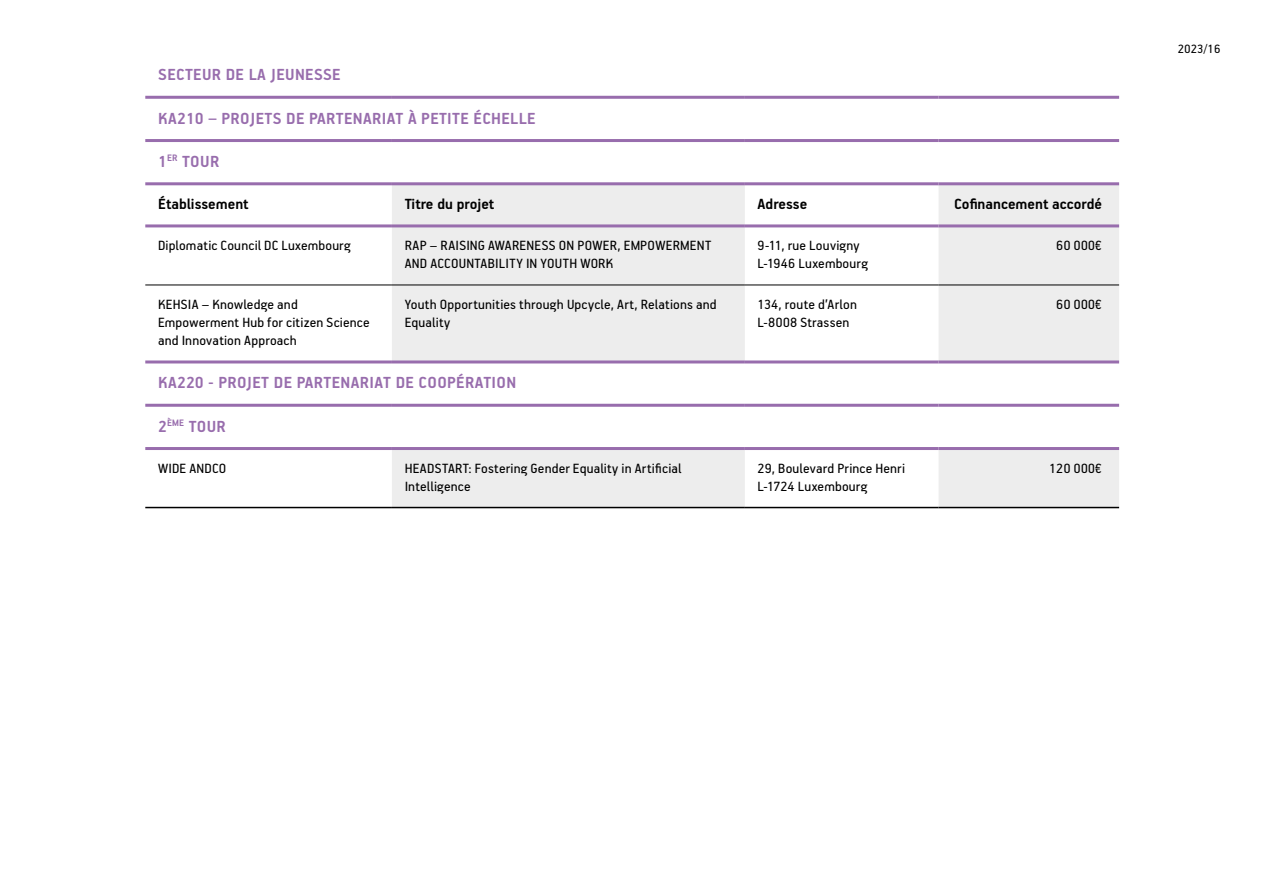
<style>
.page{position:relative;width:1263px;height:893px;background:#fff}
.page>*{position:absolute;margin:0;border:0;box-sizing:border-box;transform-origin:0 0}
.t1{font:700 18px "PF Handbook Pro";letter-spacing:.02em;color:#986dad}
.t2{font:700 16.5px "PF Handbook Pro";color:#000}
.t3{font:15px/18px "PF Handbook Pro";letter-spacing:.01em;color:#000}
.t4{font:13.5px "PF Handbook Pro";color:#000}
</style>
<div class="page">
<svg style="left:392px;top:185px;width:727px;height:322px;fill:#ededed"></svg>
<svg style="left:745px;top:185px;width:193px;height:322px"></svg>
<hr style="left:145px;top:96px;width:247px;height:3px;background:#986dad">
<hr style="left:392px;top:96px;width:353px;height:3px;background:#986dad">
<hr style="left:745px;top:96px;width:193px;height:3px;background:#986dad">
<hr style="left:938px;top:96px;width:181px;height:3px;background:#986dad">
<hr style="left:145px;top:139px;width:247px;height:3px;background:#986dad">
<hr style="left:392px;top:139px;width:353px;height:3px;background:#986dad">
<hr style="left:745px;top:139px;width:193px;height:3px;background:#986dad">
<hr style="left:938px;top:139px;width:181px;height:3px;background:#986dad">
<hr style="left:145px;top:360px;width:247px;height:3px;background:#986dad">
<hr style="left:392px;top:360px;width:353px;height:3px;background:#986dad">
<hr style="left:745px;top:360px;width:193px;height:3px;background:#986dad">
<hr style="left:938px;top:360px;width:181px;height:3px;background:#986dad">
<hr style="left:145px;top:182px;width:247px;height:3px;background:#986dad">
<hr style="left:392px;top:182px;width:353px;height:3px;background:#986dad">
<hr style="left:745px;top:182px;width:193px;height:3px;background:#986dad">
<hr style="left:938px;top:182px;width:181px;height:3px;background:#986dad">
<hr style="left:145px;top:224px;width:247px;height:3px;background:#986dad">
<hr style="left:392px;top:224px;width:353px;height:3px;background:#986dad">
<hr style="left:745px;top:224px;width:193px;height:3px;background:#986dad">
<hr style="left:938px;top:224px;width:181px;height:3px;background:#986dad">
<hr style="left:145px;top:404px;width:247px;height:3px;background:#986dad">
<hr style="left:392px;top:404px;width:353px;height:3px;background:#986dad">
<hr style="left:745px;top:404px;width:193px;height:3px;background:#986dad">
<hr style="left:938px;top:404px;width:181px;height:3px;background:#986dad">
<hr style="left:145px;top:447px;width:247px;height:3px;background:#986dad">
<hr style="left:392px;top:447px;width:353px;height:3px;background:#986dad">
<hr style="left:745px;top:447px;width:193px;height:3px;background:#986dad">
<hr style="left:938px;top:447px;width:181px;height:3px;background:#986dad">
<hr style="left:145px;top:285px;width:247px;height:1px;background:#000">
<hr style="left:392px;top:285px;width:353px;height:1px;background:#000">
<hr style="left:745px;top:285px;width:193px;height:1px;background:#000">
<hr style="left:938px;top:285px;width:181px;height:1px;background:#000">
<hr style="left:145px;top:507px;width:247px;height:1px;background:#000">
<hr style="left:392px;top:507px;width:353px;height:1px;background:#000">
<hr style="left:745px;top:507px;width:193px;height:1px;background:#000">
<hr style="left:938px;top:507px;width:181px;height:1px;background:#000">
<p class="t1" style="left:158px;top:64px;width:184px">SECTEUR DE LA JEUNESSE</p>
<p class="t1" style="left:158px;top:107px;width:379px">KA210 – PROJETS DE PARTENARIAT À PETITE ÉCHELLE</p>
<p class="t1" style="left:158px;top:150px;width:63px">1<sup>ER</sup> TOUR</p>
<p class="t2" style="left:158px;top:194px;width:92px">Établissement</p>
<p class="t2" style="left:405px;top:194px;width:91px">Titre du projet</p>
<p class="t2" style="left:758px;top:194px;width:51px">Adresse</p>
<p class="t2" style="left:954px;top:194px;width:149px">Cofinancement accordé</p>
<p class="t3" style="left:158px;top:236px;width:194px">Diplomatic Council DC Luxembourg</p>
<p class="t3" style="left:405px;top:236px;width:308px">RAP – RAISING AWARENESS ON POWER, EMPOWERMENT<br>AND ACCOUNTABILITY IN YOUTH WORK</p>
<p class="t3" style="left:758px;top:236px;width:112px">9-11, rue Louvigny<br>L-1946 Luxembourg</p>
<p class="t3" style="left:1056px;top:236px;width:47px">60 000€</p>
<p class="t3" style="left:158px;top:295px;width:213px">KEHSIA – Knowledge and<br>Empowerment Hub for citizen Science and Innovation Approach</p>
<p class="t3" style="left:405px;top:295px;width:313px">Youth Opportunities through Upcycle, Art, Relations and<br>Equality</p>
<p class="t3" style="left:758px;top:295px;width:101px">134, route d’Arlon<br>L-8008 Strassen</p>
<p class="t3" style="left:1056px;top:295px;width:47px">60 000€</p>
<p class="t1" style="left:158px;top:372px;width:359px">KA220 - PROJET DE PARTENARIAT DE COOPÉRATION</p>
<p class="t1" style="left:158px;top:415px;width:69px">2<sup>ÈME</sup> TOUR</p>
<p class="t3" style="left:158px;top:458px;width:70px">WIDE ANDCO</p>
<p class="t3" style="left:405px;top:458px;width:278px">HEADSTART: Fostering Gender Equality in Artificial<br>Intelligence</p>
<p class="t3" style="left:758px;top:458px;width:149px">29, Boulevard Prince Henri</p>
<p class="t3" style="left:1049px;top:458px;width:55px">120 000€</p>
<p class="t3" style="left:758px;top:476px;width:111px">L-1724 Luxembourg</p>
<p class="t4" style="left:1178px;top:40px;width:44px">2023/16</p>
</div>
